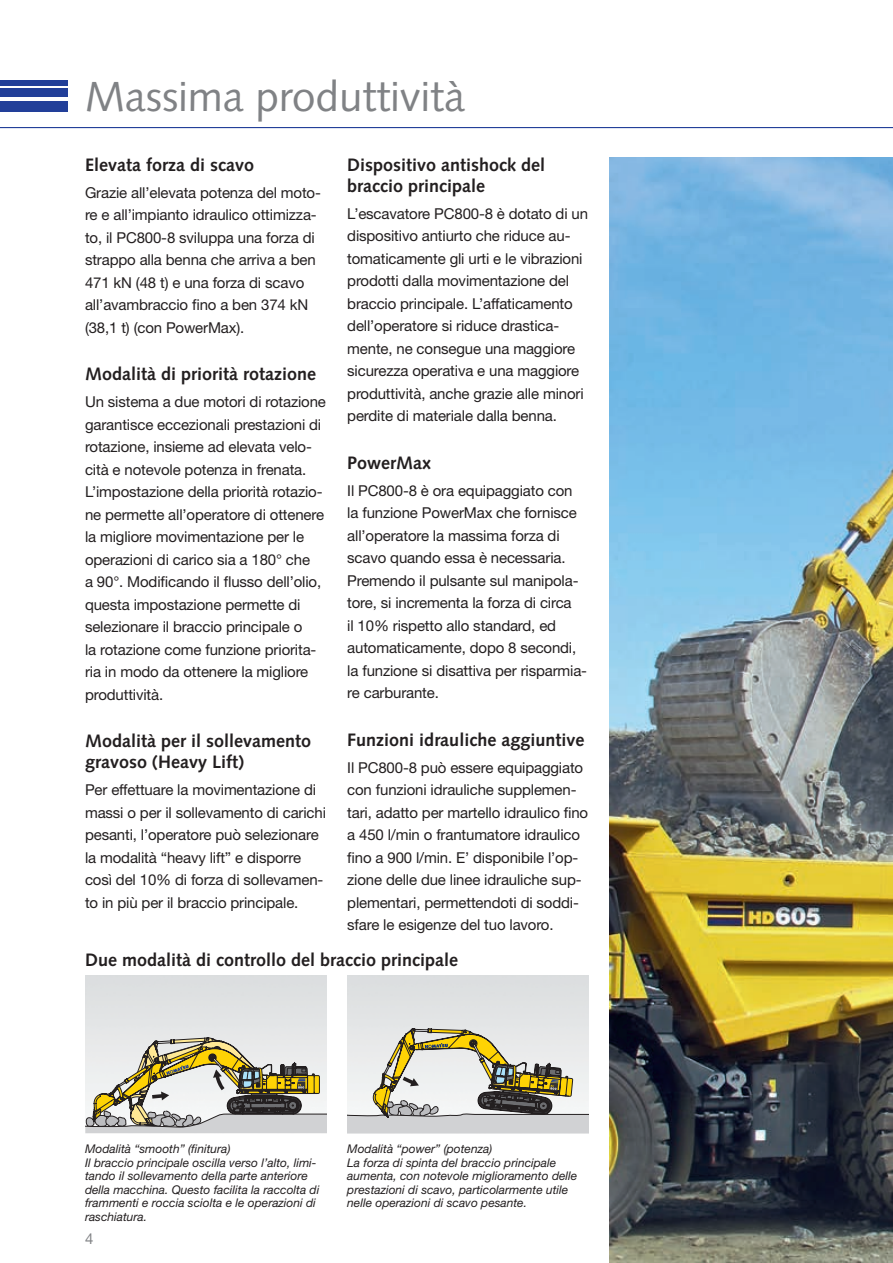
<style>
.page{position:relative;width:893px;height:1263px;background:#fff}
.page>*{position:absolute;margin:0;border:0;box-sizing:border-box;transform-origin:0 0}
.t1{font:42px "Syntax LTCE";color:#808285}
.t2{font:700 18px/21px "Syntax LTCE";color:#231f20}
.t3{font:15px/22.5px "Helvetica Neue LT Pro";letter-spacing:-.01em;color:#231f20}
.t4{font:15px "Helvetica Neue LT Pro";color:#808285}
.t5{font:italic 12px/13.5px "Helvetica Neue LT Pro";color:#231f20}
</style>
<div class="page">
<img style="left:609px;top:157px;width:284px;height:1106px">
<hr style="left:0;top:127px;width:893px;height:1px;background:#223f99">
<div style="left:0;top:101px;width:68px;height:10px;background:#223f99"></div>
<div style="left:0;top:89px;width:68px;height:8px;background:#223f99"></div>
<div style="left:0;top:80px;width:68px;height:5px;background:#223f99"></div>
<svg style="left:347px;top:1028px;width:241px;height:105px"></svg>
<svg style="left:85px;top:1037px;width:241px;height:96px"></svg>
<h1 class="t1" style="left:85px;top:72px;width:381px">Massima produttività</h1>
<p class="t2" style="left:85px;top:154px;width:170px">Elevata forza di scavo</p>
<p class="t3" style="left:85px;top:181px;width:237px">Grazie all’elevata potenza del moto&shy;re e all’impianto idraulico ottimizza&shy;to, il PC800-8 sviluppa una forza di strappo alla benna che arriva a ben 471 kN (48 t) e una forza di scavo all’avambraccio fino a ben 374 kN (38,1 t) (con PowerMax).</p>
<p class="t2" style="left:85px;top:364px;width:233px">Modalità di priorità rotazione</p>
<p class="t3" style="left:85px;top:390px;width:242px">Un sistema a due motori di rotazione garantisce eccezionali prestazioni di rotazione, insieme ad elevata velo&shy;cità e notevole potenza in frenata.<br>L’impostazione della priorità rotazio&shy;ne permette all’operatore di ottenere la migliore movimentazione per le operazioni di carico sia a 180° che<br>a 90°. Modificando il flusso dell’olio, questa impostazione permette di selezionare il braccio principale o<br>la rotazione come funzione priorita&shy;ria in modo da ottenere la migliore produttività.</p>
<p class="t2" style="left:85px;top:731px;width:228px">Modalità per il sollevamento gravoso (Heavy Lift)</p>
<p class="t3" style="left:85px;top:778px;width:242px">Per effettuare la movimentazione di massi o per il sollevamento di carichi pesanti, l’operatore può selezionare la modalità “heavy lift” e disporre così del 10% di forza di sollevamen&shy;to in più per il braccio principale.</p>
<p class="t2" style="left:347px;top:154px;width:199px">Dispositivo antishock del braccio principale</p>
<p class="t3" style="left:347px;top:202px;width:242px">L’escavatore PC800-8 è dotato di un dispositivo antiurto che riduce au&shy;tomaticamente gli urti e le vibrazioni prodotti dalla movimentazione del braccio principale. L’affaticamento dell’operatore si riduce drastica&shy;mente, ne consegue una maggiore sicurezza operativa e una maggiore produttività, anche grazie alle minori perdite di materiale dalla benna.</p>
<p class="t2" style="left:347px;top:452px;width:86px">PowerMax</p>
<p class="t3" style="left:347px;top:479px;width:241px">Il PC800-8 è ora equipaggiato con la funzione PowerMax che fornisce all’operatore la massima forza di scavo quando essa è necessaria.<br>Premendo il pulsante sul manipola&shy;tore, si incrementa la forza di circa<br>il 10% rispetto allo standard, ed automaticamente, dopo 8 secondi, la funzione si disattiva per risparmia&shy;re carburante.</p>
<p class="t2" style="left:347px;top:729px;width:239px">Funzioni idrauliche aggiuntive</p>
<p class="t3" style="left:347px;top:756px;width:242px">Il PC800-8 può essere equipaggiato con funzioni idrauliche supplemen&shy;tari, adatto per martello idraulico fino a 450 l/min o frantumatore idraulico fino a 900 l/min. E’ disponibile l’op&shy;zione delle due linee idrauliche sup&shy;plementari, permettendoti di soddi&shy;sfare le esigenze del tuo lavoro.</p>
<p class="t2" style="left:85px;top:949px;width:375px">Due modalità di controllo del braccio principale</p>
<p class="t5" style="left:85px;top:1142px;width:236px">Modalità “smooth” (finitura)<br>Il braccio principale oscilla verso l’alto, limi&shy;tando il sollevamento della parte anteriore della macchina. Questo facilita la raccolta di frammenti e roccia sciolta e le operazioni di raschiatura.</p>
<p class="t5" style="left:347px;top:1142px;width:232px">Modalità “power” (potenza)<br>La forza di spinta del braccio principale aumenta, con notevole miglioramento delle prestazioni di scavo, particolarmente utile nelle operazioni di scavo pesante.</p>
<p class="t4" style="left:85px;top:1229px;width:10px">4</p>
</div>
